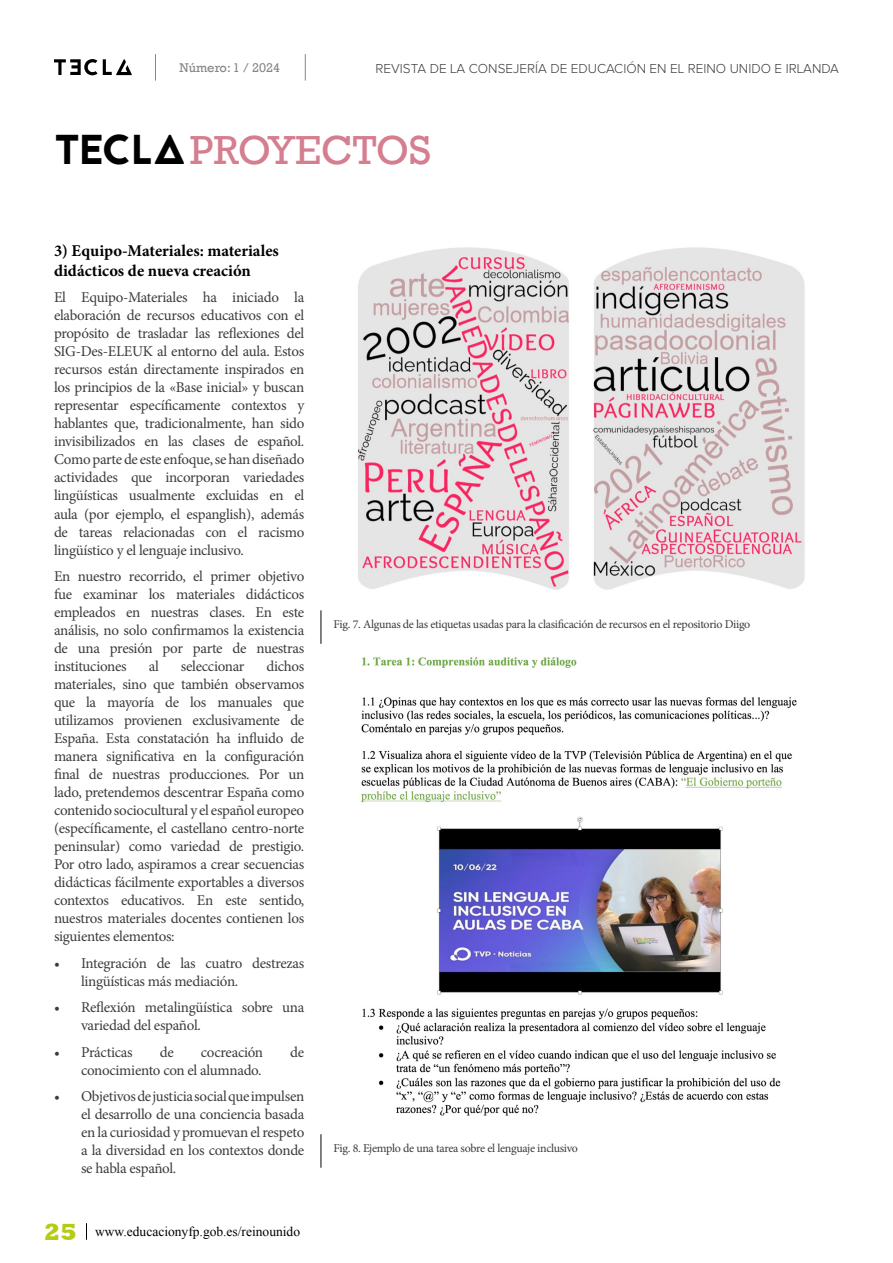
<style>
.page{position:relative;width:893px;height:1263px;background:#fff}
.page>*{position:absolute;margin:0;border:0;box-sizing:border-box;transform-origin:0 0}
.t1{font:41.55px "Rockwell";color:#d47e8f}
.t2{font:700 16.5px/19.8px "Minion Pro";color:#000}
.t3{font:15px/18px "Minion Pro";letter-spacing:-.02em;color:#3c3c3b;text-align:justify}
.t4{font:300 13.5px "Proxima Nova A";color:#3c3c3b}
.t5{font:13.5px "Times New Roman";color:#000}
.t6{font:12.9px "Rockwell";color:#878787}
.t7{font:12px "Minion Pro";letter-spacing:-.025em;color:#3c3c3b}
.s1{font-family:"Jaapokkienchance";font-size:41.7px;color:#000}
.s2{font-family:"Rockwell";font-weight:800;font-size:24px;color:#b4cc16}
</style>
<div class="page">
<svg style="left:86px;top:1223px;width:1px;height:17px"></svg>
<svg style="left:155px;top:54px;width:1px;height:27px"></svg>
<svg style="left:54px;top:59px;width:78px;height:16px"></svg>
<svg style="left:305px;top:54px;width:1px;height:27px"></svg>
<img style="left:357px;top:247px;width:448px;height:343px">
<hr style="left:321px;top:610px;width:1px;height:34px;background:#0b0700">
<hr style="left:321px;top:1134px;width:1px;height:34px;background:#0b0700">
<img style="left:361px;top:657px;width:436px;height:459px">
<p class="t6" style="left:179px;top:60px;width:102px">Número: 1 / 2024</p>
<p class="t4" style="left:375px;top:61px;width:465px">REVISTA DE LA CONSEJERÍA DE EDUCACIÓN EN EL REINO UNIDO E IRLANDA</p>
<h1 class="t1" style="left:54px;top:126px;width:379px"><span class="s1">TECLA</span>PROYECTOS</h1>
<p class="t2" style="left:54px;top:241px;width:226px">3) Equipo-Materiales: materiales didácticos de nueva creación</p>
<p class="t3" style="left:54px;top:289px;width:252px">El Equipo-Materiales ha iniciado la elaboración de recursos educativos con el propósito de trasladar las reflexiones del SIG-Des-ELEUK al entorno del aula. Estos recursos están directamente inspirados en los principios de la «Base inicial» y buscan representar específicamente contextos y hablantes que, tradicionalmente, han sido invisibilizados en las clases de español.<br>Como parte de este enfoque, se han diseñado actividades que incorporan variedades lingüísticas usualmente excluidas en el aula (por ejemplo, el espanglish), además de tareas relacionadas con el racismo lingüístico y el lenguaje inclusivo.</p>
<p class="t3" style="left:54px;top:567px;width:252px">En nuestro recorrido, el primer objetivo fue examinar los materiales didácticos empleados en nuestras clases. En este análisis, no solo confirmamos la existencia de una presión por parte de nuestras instituciones</p>
<p class="t3" style="left:54px;top:657px;width:252px;text-indent:213px">dichos materiales, sino que también observamos que la mayoría de los manuales que utilizamos provienen exclusivamente de España. Esta constatación ha influido de manera significativa en la configuración final de nuestras producciones. Por un lado, pretendemos descentrar España como contenido sociocultural y el español europeo (específicamente, el castellano centro-norte peninsular) como variedad de prestigio.<br>Por otro lado, aspiramos a crear secuencias didácticas fácilmente exportables a diversos contextos educativos. En este sentido, nuestros materiales docentes contienen los siguientes elementos:</p>
<p class="t3" style="left:81px;top:954px;width:225px;text-indent:-27px">• Integración de las cuatro destrezas lingüísticas más mediación.</p>
<p class="t3" style="left:81px;top:998px;width:225px;text-indent:-27px">• Reflexión metalingüística sobre una variedad del español.</p>
<p class="t3" style="left:54px;top:1043px;width:80px">• Prácticas</p>
<p class="t3" style="left:160px;top:1043px;width:15px">de</p>
<p class="t3" style="left:201px;top:1043px;width:64px">cocreación</p>
<p class="t3" style="left:290px;top:1043px;width:15px">de</p>
<p class="t3" style="left:81px;top:1061px;width:182px">conocimiento con el alumnado.</p>
<p class="t3" style="left:81px;top:1087px;width:225px;text-indent:-27px">• Objetivos de justicia social que impulsen el desarrollo de una conciencia basada en la curiosidad y promuevan el respeto a la diversidad en los contextos donde se habla español.</p>
<p class="t3" style="left:149px;top:657px;width:12px">al</p>
<p class="t3" style="left:181px;top:657px;width:65px">seleccionar</p>
<p class="t5" style="left:44px;top:1222px;width:258px"><span class="s2">25</span> www.educacionyfp.gob.es/reinounido</p>
<p class="t7" style="left:333px;top:616px;width:418px">Fig. 7. Algunas de las etiquetas usadas para la clasificación de recursos en el repositorio Diigo</p>
<p class="t7" style="left:333px;top:1140px;width:246px">Fig. 8. Ejemplo de una tarea sobre el lenguaje inclusivo</p>
</div>
